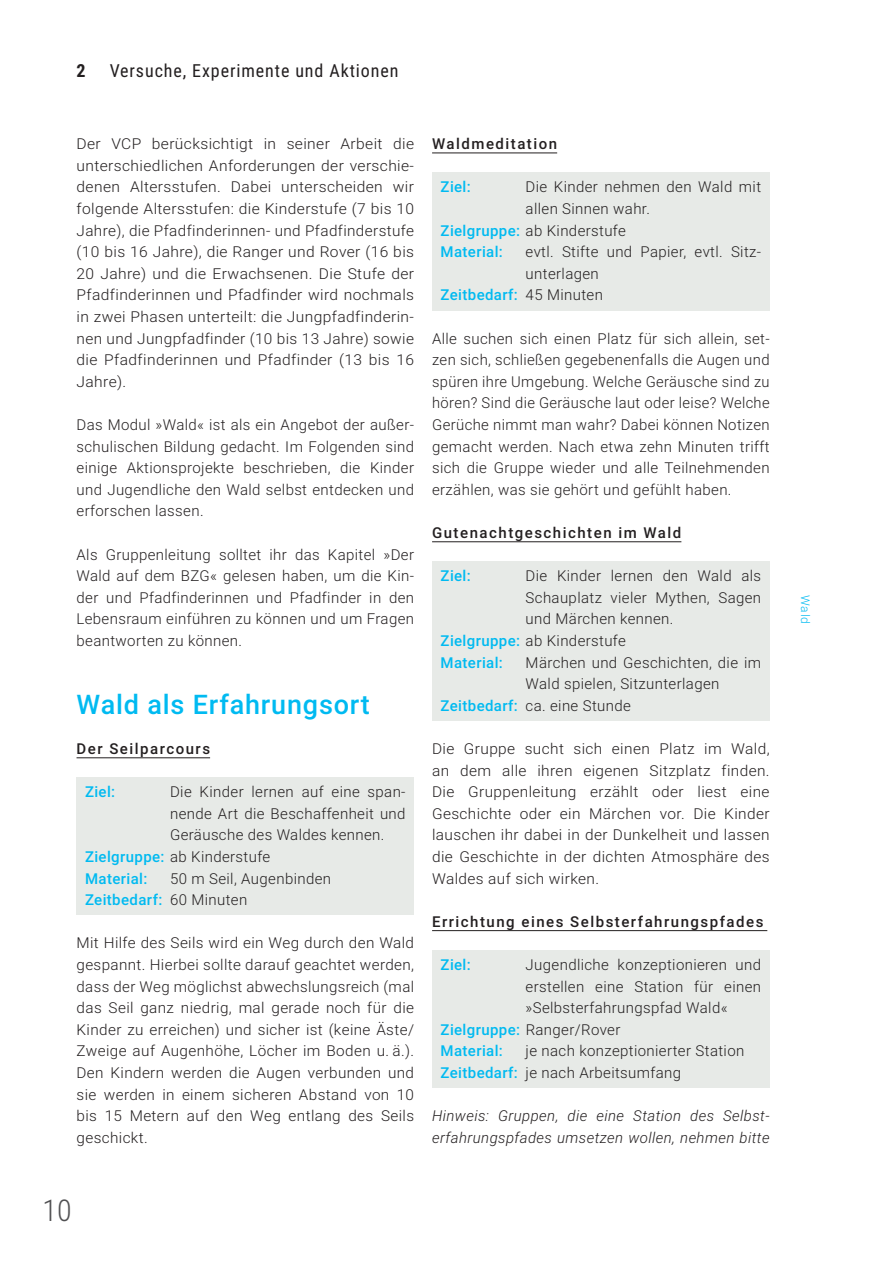
<style>
.page{position:relative;width:893px;height:1263px;background:#fff}
.page>*{position:absolute;margin:0;border:0;box-sizing:border-box;transform-origin:0 0}
.t1{font:300 30px "Roboto Condensed";color:#505052}
.t2{font:500 27px "Roboto";letter-spacing:.03em;color:#00baf1}
.t3{font:18px "Roboto Condensed";letter-spacing:.05em;color:#231f20}
.t4{font:300 15px/21.6px "Roboto";letter-spacing:.025em;color:#231f20;text-align:justify}
.t5{font:300 15px/21.6px "Roboto";letter-spacing:.025em;color:#231f20;text-align:justify;scale:1.04 1}
.t6{font:500 15px "Roboto";letter-spacing:.1em;color:#231f20}
.t7{font:italic 300 15px/21.6px "Roboto";letter-spacing:.025em;color:#231f20}
.t8{font:500 15px "Roboto";letter-spacing:.025em;color:#00baf1}
.t9{font:300 12px "Roboto";color:#00baf1}
.s1{font-weight:700}
.s2{color:#fff}
.s3{font-weight:500;color:#00baf1}
.s4{font-weight:300;color:#231f20}
</style>
<div class="page">
<hr style="left:77px;top:757px;width:133px;height:1px;background:#231f20">
<div style="left:77px;top:777px;width:337px;height:73px;background:#e7eae7"></div>
<div style="left:77px;top:842px;width:337px;height:30px;background:#e7eae7"></div>
<div style="left:77px;top:864px;width:337px;height:30px;background:#e7eae7"></div>
<div style="left:77px;top:885px;width:337px;height:30px;background:#e7eae7"></div>
<hr style="left:432px;top:153px;width:125px;height:1px;background:#231f20">
<div style="left:432px;top:173px;width:338px;height:51px;background:#e7eae7"></div>
<div style="left:432px;top:216px;width:338px;height:30px;background:#e7eae7"></div>
<div style="left:432px;top:237px;width:338px;height:52px;background:#e7eae7"></div>
<div style="left:432px;top:281px;width:338px;height:29px;background:#e7eae7"></div>
<hr style="left:432px;top:541px;width:249px;height:1px;background:#231f20">
<div style="left:432px;top:561px;width:338px;height:73px;background:#e7eae7"></div>
<div style="left:432px;top:626px;width:338px;height:30px;background:#e7eae7"></div>
<div style="left:432px;top:648px;width:338px;height:51px;background:#e7eae7"></div>
<div style="left:432px;top:691px;width:338px;height:30px;background:#e7eae7"></div>
<hr style="left:432px;top:930px;width:335px;height:1px;background:#231f20">
<div style="left:432px;top:950px;width:338px;height:73px;background:#e7eae7"></div>
<div style="left:432px;top:1015px;width:338px;height:30px;background:#e7eae7"></div>
<div style="left:432px;top:1037px;width:338px;height:29px;background:#e7eae7"></div>
<div style="left:432px;top:1058px;width:338px;height:30px;background:#e7eae7"></div>
<p class="t3" style="left:77px;top:58px;width:323px"><span class="s1">2</span> <span class="s2">—</span> Versuche, Experimente und Aktionen</p>
<p class="t5" style="left:77px;top:132px;width:326px">Der VCP berücksichtigt in seiner Arbeit die unterschiedlichen Anforderungen der verschie&shy;denen Altersstufen. Dabei unterscheiden wir folgende Altersstufen: die Kinderstufe (7 bis 10<br>Jahre), die Pfadfinderinnen- und Pfadfinderstufe (10 bis 16 Jahre), die Ranger und Rover (16 bis 20 Jahre) und die Erwachsenen. Die Stufe der Pfadfinderinnen und Pfadfinder wird nochmals in zwei Phasen unterteilt: die Jungpfadfinderin&shy;nen und Jungpfadfinder (10 bis 13 Jahre) sowie die Pfadfinderinnen und Pfadfinder (13 bis 16<br>Jahre).</p>
<p class="t4" style="left:77px;top:413px;width:339px">Das Modul »Wald« ist als ein Angebot der außer&shy;schulischen Bildung gedacht. Im Folgenden sind einige Aktionsprojekte beschrieben, die Kinder und Jugendliche den Wald selbst entdecken und erforschen lassen.</p>
<p class="t4" style="left:77px;top:543px;width:339px">Als Gruppenleitung solltet ihr das Kapitel »Der Wald auf dem BZG« gelesen haben, um die Kin&shy;der und Pfadfinderinnen und Pfadfinder in den Lebensraum einführen zu können und um Fragen beantworten zu können.</p>
<h2 class="t2" style="left:77px;top:685px;width:295px">Wald als Erfahrungsort</h2>
<p class="t6" style="left:77px;top:738px;width:135px">Der Seilparcours</p>
<p class="t8" style="left:85px;top:781px;width:32px">Ziel:</p>
<p class="t4" style="left:170px;top:780px;width:237px">Die Kinder lernen auf eine span-</p>
<p class="t4" style="left:170px;top:802px;width:237px">nende Art die Beschaffenheit und</p>
<p class="t4" style="left:170px;top:824px;width:216px">Geräusche des Waldes kennen.</p>
<p class="t4" style="left:85px;top:845px;width:187px"><span class="s3">Zielgruppe:</span> ab Kinderstufe</p>
<p class="t8" style="left:85px;top:868px;width:64px">Material:</p>
<p class="t4" style="left:85px;top:867px;width:248px;text-indent:85px">50 m Seil, Augenbinden<br><span class="s3">Zeitbedarf:</span> 60 Minuten</p>
<p class="t4" style="left:77px;top:932px;width:339px">Mit Hilfe des Seils wird ein Weg durch den Wald gespannt. Hierbei sollte darauf geachtet werden, dass der Weg möglichst abwechslungsreich (mal das Seil ganz niedrig, mal gerade noch für die Kinder zu erreichen) und sicher ist (keine Äste/ Zweige auf Augenhöhe, Löcher im Boden u. ä.).<br>Den Kindern werden die Augen verbunden und sie werden in einem sicheren Abstand von 10 bis 15 Metern auf den Weg entlang des Seils geschickt.</p>
<p class="t6" style="left:432px;top:133px;width:127px">Waldmeditation</p>
<p class="t8" style="left:441px;top:177px;width:32px">Ziel:</p>
<p class="t4" style="left:526px;top:176px;width:237px">Die Kinder nehmen den Wald mit</p>
<p class="t4" style="left:526px;top:197px;width:126px">allen Sinnen wahr.</p>
<p class="t4" style="left:441px;top:219px;width:187px"><span class="s3">Zielgruppe:</span> ab Kinderstufe</p>
<p class="t8" style="left:441px;top:241px;width:64px">Material:</p>
<p class="t4" style="left:526px;top:240px;width:237px">evtl. Stifte und Papier, evtl. Sitz-</p>
<p class="t4" style="left:526px;top:262px;width:75px">unterlagen</p>
<p class="t8" style="left:441px;top:285px;width:164px">Zeitbedarf: <span class="s4">45 Minuten</span></p>
<p class="t4" style="left:432px;top:327px;width:339px">Alle suchen sich einen Platz für sich allein, set&shy;zen sich, schließen gegebenenfalls die Augen und spüren ihre Umgebung. Welche Geräusche sind zu hören? Sind die Geräusche laut oder leise? Welche Gerüche nimmt man wahr? Dabei können Notizen gemacht werden. Nach etwa zehn Minuten trifft sich die Gruppe wieder und alle Teilnehmenden erzählen, was sie gehört und gefühlt haben.</p>
<p class="t6" style="left:432px;top:522px;width:251px">Gutenachtgeschichten im Wald</p>
<p class="t8" style="left:441px;top:565px;width:32px">Ziel:</p>
<p class="t4" style="left:526px;top:564px;width:237px">Die Kinder lernen den Wald als</p>
<p class="t4" style="left:526px;top:586px;width:237px">Schauplatz vieler Mythen, Sagen</p>
<p class="t4" style="left:526px;top:608px;width:149px">und Märchen kennen.</p>
<p class="t4" style="left:441px;top:629px;width:187px"><span class="s3">Zielgruppe:</span> ab Kinderstufe</p>
<p class="t8" style="left:441px;top:652px;width:64px">Material:</p>
<p class="t4" style="left:526px;top:651px;width:237px">Märchen und Geschichten, die im</p>
<p class="t4" style="left:526px;top:672px;width:195px">Wald spielen, Sitzunterlagen</p>
<p class="t4" style="left:441px;top:694px;width:192px"><span class="s3">Zeitbedarf:</span> ca. eine Stunde</p>
<p class="t4" style="left:432px;top:737px;width:339px">Die Gruppe sucht sich einen Platz im Wald, an dem alle ihren eigenen Sitzplatz finden.<br>Die Gruppenleitung erzählt oder liest eine Geschichte oder ein Märchen vor. Die Kinder lauschen ihr dabei in der Dunkelheit und lassen die Geschichte in der dichten Atmosphäre des Waldes auf sich wirken.</p>
<p class="t6" style="left:432px;top:911px;width:333px">Errichtung eines Selbsterfahrungspfades</p>
<p class="t8" style="left:441px;top:954px;width:32px">Ziel:</p>
<p class="t4" style="left:526px;top:953px;width:237px">Jugendliche konzeptionieren und</p>
<p class="t4" style="left:526px;top:975px;width:237px">erstellen eine Station für einen</p>
<p class="t4" style="left:526px;top:996px;width:203px">»Selbsterfahrungspfad Wald«</p>
<p class="t4" style="left:441px;top:1018px;width:181px"><span class="s3">Zielgruppe:</span> Ranger/Rover</p>
<p class="t8" style="left:441px;top:1041px;width:64px">Material:</p>
<p class="t4" style="left:441px;top:1040px;width:305px;text-indent:85px">je nach konzeptionierter Station<br><span class="s3">Zeitbedarf:</span> je nach Arbeitsumfang</p>
<p class="t7" style="left:432px;top:1104px;width:339px">Hinweis: Gruppen, die eine Station des Selbst&shy;erfahrungspfades umsetzen wollen, nehmen bitte</p>
<h1 class="t1" style="left:43px;top:1189px;width:31px">10</h1>
<p class="t9" style="left:814px;top:595px;width:30px;rotate:90deg">Wald</p>
</div>
